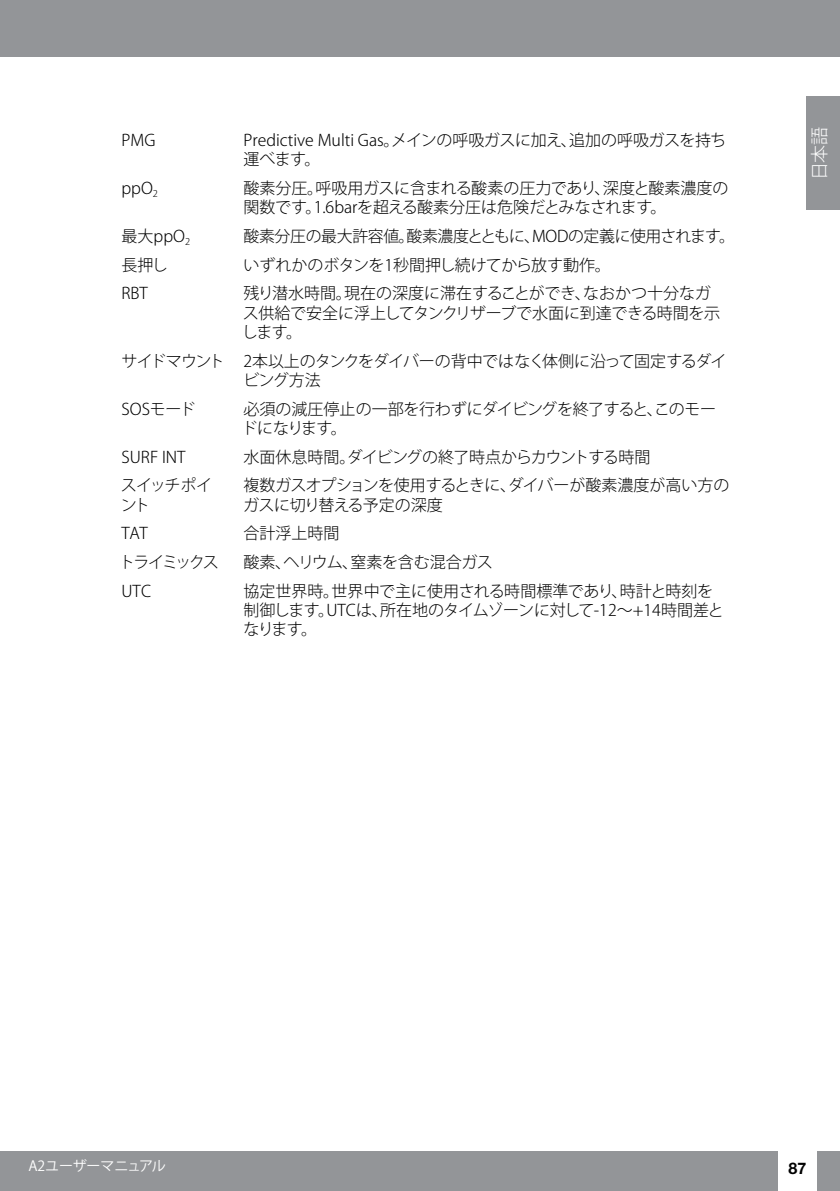
<style>
.page{position:relative;width:840px;height:1191px;background:#fff}
.page>*{position:absolute;margin:0;border:0;box-sizing:border-box;transform-origin:0 0}
.t1{font:300 18px "Koz Go Pro";color:#fff}
.t2{font:300 16px/19.2px "Koz Go Pro";letter-spacing:-.02em;color:#000}
.t3{font:300 16px/19.2px "Koz Go Pro";color:#000}
.t4{font:300 16px/19.2px "Koz Go Pro";letter-spacing:-.04em;color:#000}
.t5{font:300 16px/19.2px "Koz Go Pro";letter-spacing:-.07em;color:#000}
.t6{font:300 16px "Koz Go Pro";letter-spacing:-.14em;color:#000}
.t7{font:700 16px "Helvetica Neue LT Std";color:#000}
.t8{font:14px "Koz Go Pro";letter-spacing:-.015em;color:#fff}
</style>
<div class="page">
<div style="left:0;top:0;width:839px;height:57px;background:#939598"></div>
<div style="left:0;top:1151px;width:777px;height:40px;background:#939598"></div>
<div style="left:816px;top:1151px;width:23px;height:40px;background:#939598"></div>
<div style="left:805px;top:96px;width:34px;height:114px;background:#939598"></div>
<p class="t2" style="left:121px;top:131px;width:35px">PMG</p>
<p class="t3" style="left:243px;top:131px;width:484px">Predictive Multi Gas。メインの呼吸ガスに加え、追加の呼吸ガスを持ち運べます。</p>
<p class="t2" style="left:121px;top:179px;width:38px">ppO<sub>2</sub></p>
<p class="t3" style="left:243px;top:179px;width:486px">酸素分圧。呼吸用ガスに含まれる酸素の圧力であり、深度と酸素濃度の関数です。1.6barを超える酸素分圧は危険だとみなされます。</p>
<p class="t2" style="left:121px;top:227px;width:70px">最大ppO<sub>2</sub></p>
<p class="t2" style="left:243px;top:227px;width:492px">酸素分圧の最大許容値。酸素濃度とともに、MODの定義に使用されます。</p>
<p class="t2" style="left:121px;top:255px;width:48px">長押し</p>
<p class="t2" style="left:243px;top:255px;width:368px">いずれかのボタンを1秒間押し続けてから放す動作。</p>
<p class="t2" style="left:121px;top:284px;width:28px">RBT</p>
<p class="t2" style="left:242px;top:284px;width:479px">残り潜水時間。現在の深度に滞在することができ、なおかつ十分なガス供給で安全に浮上してタンクリザーブで水面に到達できる時間を示します。</p>
<p class="t4" style="left:243px;top:351px;width:484px;text-indent:-122px">サイドマウント 2本以上のタンクをダイバーの背中ではなく体側に沿って固定するダイビング方法</p>
<p class="t2" style="left:121px;top:399px;width:75px">SOSモード</p>
<p class="t2" style="left:241px;top:399px;width:476px">必須の減圧停止の一部を行わずにダイビングを終了すると、このモードになります。</p>
<p class="t2" style="left:121px;top:447px;width:66px">SURF INT</p>
<p class="t4" style="left:243px;top:447px;width:408px">水面休息時間。ダイビングの終了時点からカウントする時間</p>
<p class="t5" style="left:121px;top:476px;width:93px">スイッチポイント</p>
<p class="t2" style="left:243px;top:476px;width:487px">複数ガスオプションを使用するときに、ダイバーが酸素濃度が高い方のガスに切り替える予定の深度</p>
<p class="t2" style="left:121px;top:524px;width:28px">TAT</p>
<p class="t2" style="left:243px;top:524px;width:97px">合計浮上時間</p>
<p class="t6" style="left:119px;top:552px;width:101px">トライミックス</p>
<p class="t2" style="left:243px;top:553px;width:250px">酸素、ヘリウム、窒素を含む混合ガス</p>
<p class="t2" style="left:121px;top:581px;width:31px">UTC</p>
<p class="t2" style="left:243px;top:581px;width:481px">協定世界時。世界中で主に使用される時間標準であり、時計と時刻を制御します。UTCは、所在地のタイムゾーンに対して-12～+14時間差となります。</p>
<p class="t1" style="left:807px;top:180px;width:55px;rotate:-90deg">日本語</p>
<p class="t8" style="left:28px;top:1156px;width:139px">A2ユーザーマニュアル</p>
<p class="t7" style="left:788px;top:1158px;width:19px">87</p>
</div>
